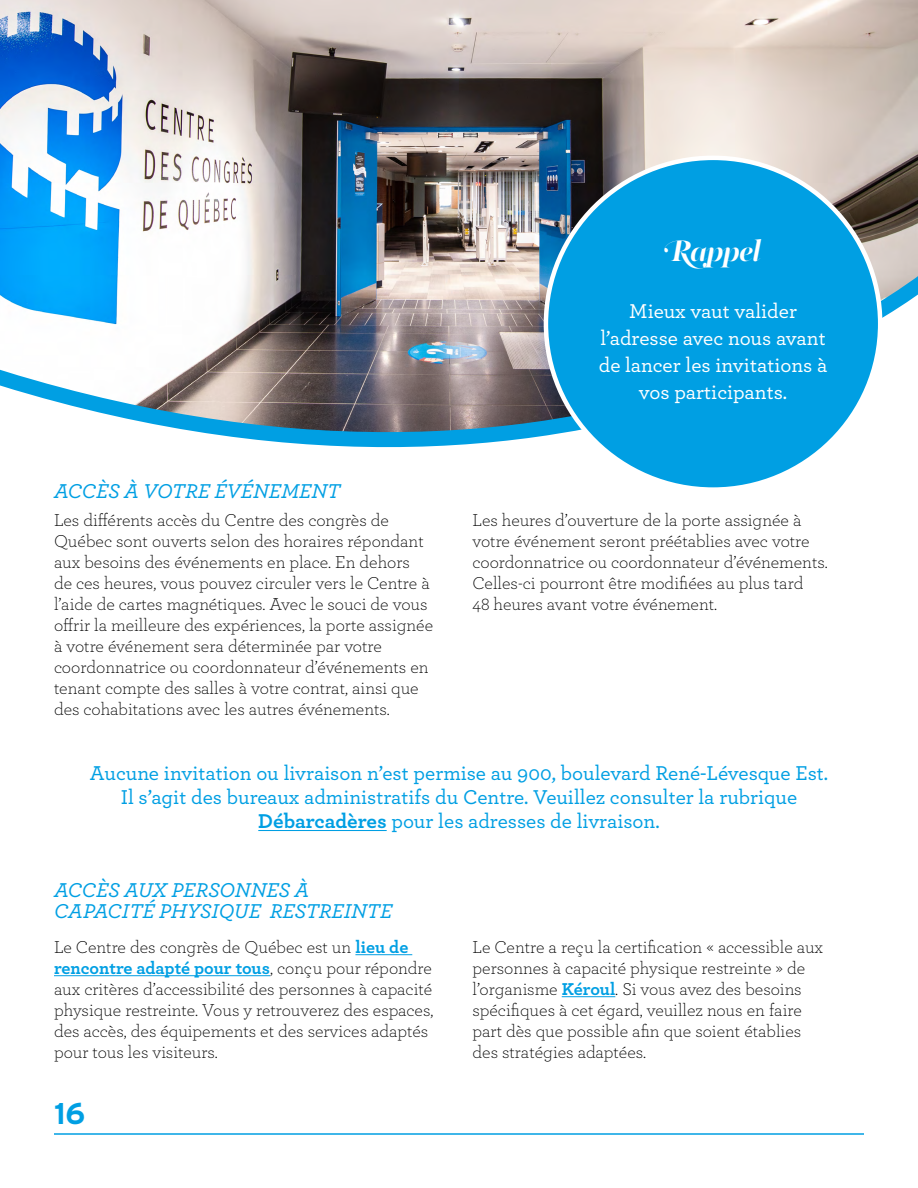
<style>
.page{position:relative;width:918px;height:1188px;background:#fff}
.page>*{position:absolute;margin:0;border:0;box-sizing:border-box;transform-origin:0 0}
.t1{font:700 30px "PF Regal Swash Pro";letter-spacing:-.03em;color:#fff}
.t2{font:700 30px "Interstate";color:#009fe3}
.t3{font:500 21px/24px "Archer";color:#009fe3;text-align:center}
.t4{font:500 21px/27px "Archer";color:#fff;text-align:center}
.t5{font:italic 500 21px/21px "Archer";color:#009fe3}
.t6{font:300 18px/21px "Archer";color:#000}
.s1{font-weight:700}
.s2{font-weight:700;color:#009fe3}
</style>
<div class="page">
<hr style="left:54px;top:1133px;width:810px;height:2px;background:#009fe3">
<img style="left:0;top:0;width:918px;height:448px">
<hr style="left:258px;top:830px;width:129px;height:1px;background:#009fe3">
<hr style="left:355px;top:954px;width:57px;height:1px;background:#009fe3">
<hr style="left:54px;top:975px;width:216px;height:1px;background:#009fe3">
<hr style="left:562px;top:996px;width:53px;height:1px;background:#009fe3">
<div style="left:546px;top:158px;width:334px;height:332px;background:#009fe3;border-radius:50%"></div>
<h1 class="t1" style="left:665px;top:233px;width:98px">Rappel</h1>
<p class="t4" style="left:599px;top:296px;width:230px">Mieux vaut valider l’adresse avec nous avant de lancer les invitations à vos participants.</p>
<p class="t5" style="left:54px;top:480px;width:288px">ACCÈS À VOTRE ÉVÉNEMENT</p>
<p class="t6" style="left:54px;top:509px;width:381px">Les différents accès du Centre des congrès de Québec sont ouverts selon des horaires répondant aux besoins des événements en place. En dehors<br>de ces heures, vous pouvez circuler vers le Centre à l’aide de cartes magnétiques. Avec le souci de vous offrir la meilleure des expériences, la porte assignée à votre événement sera déterminée par votre coordonnatrice ou coordonnateur d’événements en tenant compte des salles à votre contrat, ainsi que des cohabitations avec les autres événements.</p>
<p class="t6" style="left:472px;top:509px;width:357px">Les heures d’ouverture de la porte assignée à votre événement seront préétablies avec votre coordonnatrice ou coordonnateur d’événements.<br>Celles-ci pourront être modifiées au plus tard<br>48 heures avant votre événement.</p>
<p class="t3" style="left:90px;top:760px;width:740px">Aucune invitation ou livraison n’est permise au 900, boulevard René-Lévesque Est.<br>Il s’agit des bureaux administratifs du Centre. Veuillez consulter la rubrique<br><span class="s1">Débarcadères</span> pour les adresses de livraison.</p>
<p class="t5" style="left:54px;top:879px;width:340px">ACCÈS AUX PERSONNES À<br>CAPACITÉ PHYSIQUE RESTREINTE</p>
<p class="t6" style="left:54px;top:936px;width:381px">Le Centre des congrès de Québec est un <span class="s2">lieu de rencontre adapté pour tous</span>, conçu pour répondre aux critères d’accessibilité des personnes à capacité physique restreinte. Vous y retrouverez des espaces, des accès, des équipements et des services adaptés pour tous les visiteurs.</p>
<p class="t6" style="left:472px;top:936px;width:352px">Le Centre a reçu la certification « accessible aux personnes à capacité physique restreinte » de l’organisme <span class="s2">Kéroul</span>. Si vous avez des besoins spécifiques à cet égard, veuillez nous en faire part dès que possible afin que soient établies des stratégies adaptées.</p>
<h1 class="t2" style="left:54px;top:1097px;width:33px">16</h1>
</div>
